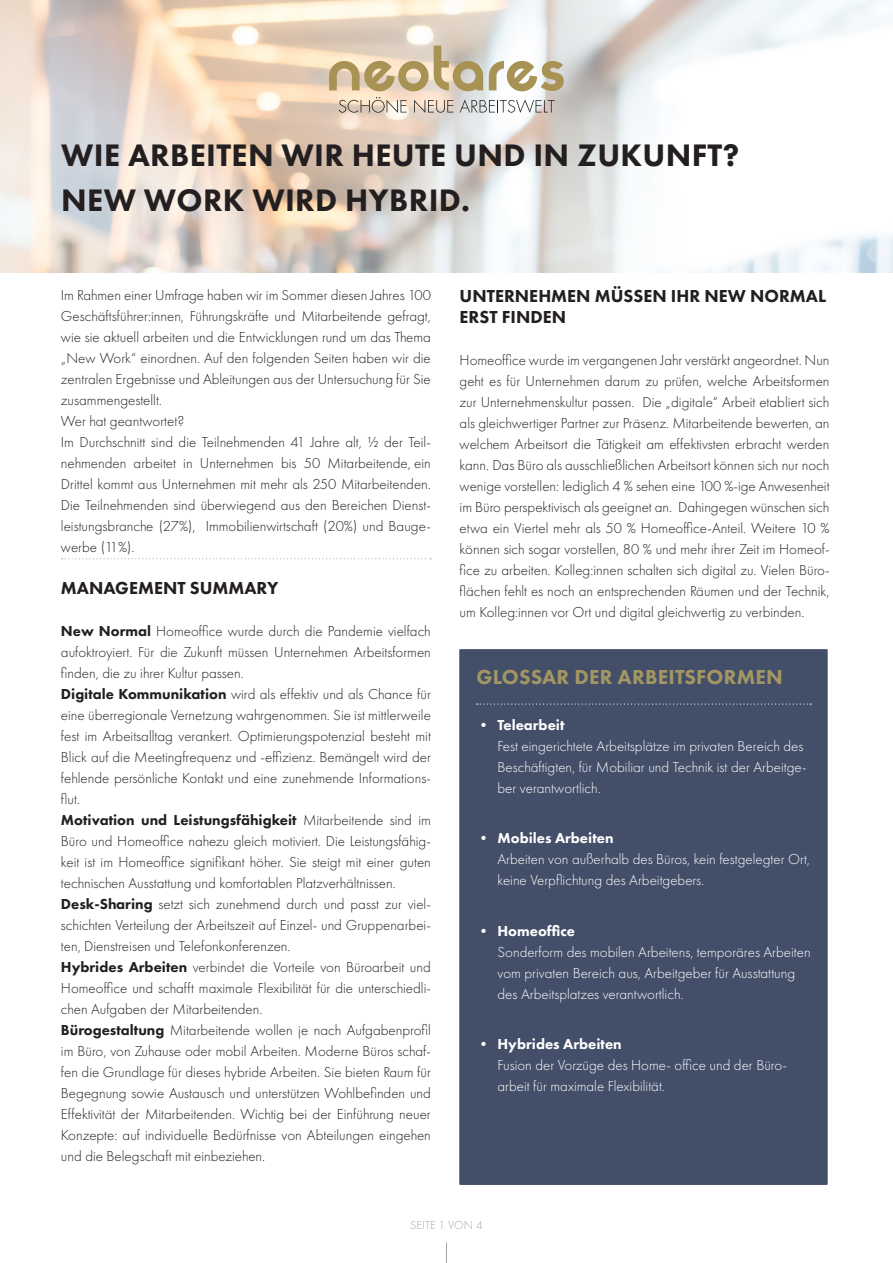
<style>
.page{position:relative;width:893px;height:1263px;background:#fff}
.page>*{position:absolute;margin:0;border:0;box-sizing:border-box;transform-origin:0 0}
.t1{font:800 32.25px "Futura PT";letter-spacing:.01em;color:#231f20}
.Zischenüberschrift_B{font:800 21px "Futura PT";letter-spacing:.01em;color:#a39662}
.t2{font:800 18px "Futura PT";color:#231f20}
.t3{font:300 15px/21px "Futura PT";color:#231f20;text-align:justify}
.t4{font:300 15px/21px "Futura PT";color:#fff}
.t5{font:300 12px "Futura PT";letter-spacing:.01em;color:#a6a6a6}
.s1{font-weight:800}
</style>
<div class="page">
<svg style="left:446px;top:1242px;width:1px;height:21px"></svg>
<img style="left:0;top:0;width:893px;height:273px">
<svg style="left:489px;top:61px;width:75px;height:30px"></svg>
<svg style="left:329px;top:46px;width:154px;height:45px;background:#cebc9a"></svg>
<svg style="left:339px;top:97px;width:67px;height:16px"></svg>
<svg style="left:414px;top:100px;width:39px;height:13px"></svg>
<svg style="left:460px;top:99px;width:95px;height:14px"></svg>
<div style="left:458px;top:648px;width:370px;height:538px;background:#434f69;border-radius:2px"></div>
<svg style="left:477px;top:703px;width:334px;height:2px"></svg>
<div style="left:458px;top:648px;width:371px;height:538px;border:2px solid #fff;border-radius:2px"></div>
<svg style="left:62px;top:558px;width:369px;height:1px"></svg>
<p class="t1" style="left:61px;top:135px;width:680px">WIE ARBEITEN WIR HEUTE UND IN ZUKUNFT?</p>
<p class="t1" style="left:61px;top:180px;width:410px">NEW WORK WIRD HYBRID.</p>
<p class="t3" style="left:61px;top:284px;width:371px">Im Rahmen einer Umfrage haben wir im Sommer diesen Jahres 100<br>Geschäftsführer:innen, Führungskräfte und Mitarbeitende gefragt, wie sie aktuell arbeiten und die Entwicklungen rund um das Thema „New Work“ einordnen. Auf den folgenden Seiten haben wir die zentralen Ergebnisse und Ableitungen aus der Untersuchung für Sie zusammengestellt.</p>
<p class="t3" style="left:61px;top:410px;width:125px">Wer hat geantwortet?</p>
<p class="t3" style="left:61px;top:431px;width:371px">Im Durchschnitt sind die Teilnehmenden 41 Jahre alt, ½ der Teil&shy;nehmenden arbeitet in Unternehmen bis 50 Mitarbeitende,⅓ein Drittel kommt aus Unternehmen mit mehr als 250 Mitarbeitenden.<br>Die Teilnehmenden sind überwiegend aus den Bereichen Dienst&shy;leistungsbranche (27%), Immobilienwirtschaft (20%) und Bauge&shy;werbe (11%).</p>
<p class="t2" style="left:61px;top:577px;width:219px">MANAGEMENT SUMMARY</p>
<p class="t3" style="left:61px;top:620px;width:371px"><span class="s1">New Normal</span> Homeoffice wurde durch die Pandemie vielfach aufoktroyiert. Für die Zukunft müssen Unternehmen Arbeitsformen finden, die zu ihrer Kultur passen.</p>
<p class="t3" style="left:61px;top:683px;width:371px"><span class="s1">Digitale Kommunikation</span> wird als effektiv und als Chance für eine überregionale Vernetzung wahrgenommen. Sie ist mittlerweile fest im Arbeitsalltag verankert. Optimierungspotenzial besteht mit Blick auf die Meetingfrequenz und -effizienz. Bemängelt wird der fehlende persönliche Kontakt und eine zunehmende Informations&shy;flut.</p>
<p class="t3" style="left:61px;top:809px;width:371px"><span class="s1">Motivation und Leistungsfähigkeit</span> Mitarbeitende sind im Büro und Homeoffice nahezu gleich motiviert. Die Leistungsfähig&shy;keit ist im Homeoffice signifikant höher. Sie steigt mit einer guten technischen Ausstattung und komfortablen Platzverhältnissen.</p>
<p class="t3" style="left:61px;top:893px;width:371px"><span class="s1">Desk-Sharing</span> setzt sich zunehmend durch und passt zur viel&shy;schichten Verteilung der Arbeitszeit auf Einzel- und Gruppenarbei&shy;ten, Dienstreisen und Telefonkonferenzen.</p>
<p class="t3" style="left:61px;top:956px;width:371px"><span class="s1">Hybrides Arbeiten</span> verbindet die Vorteile von Büroarbeit und Homeoffice und schafft maximale Flexibilität für die unterschiedli&shy;chen Aufgaben der Mitarbeitenden.</p>
<p class="t3" style="left:61px;top:1019px;width:371px"><span class="s1">Bürogestaltung</span> Mitarbeitende wollen je nach Aufgabenprofil im Büro, von Zuhause oder mobil Arbeiten. Moderne Büros schaf&shy;fen die Grundlage für dieses hybride Arbeiten. Sie bieten Raum für Begegnung sowie Austausch und unterstützen Wohlbefinden und Effektivität der Mitarbeitenden. Wichtig bei der Einführung neuer Konzepte: auf individuelle Bedürfnisse von Abteilungen eingehen und die Belegschaft mit einbeziehen.</p>
<p class="t2" style="left:460px;top:285px;width:368px">UNTERNEHMEN MÜSSEN IHR NEW NORMAL</p>
<p class="t2" style="left:460px;top:306px;width:108px">ERST FINDEN</p>
<p class="t3" style="left:460px;top:350px;width:371px">Homeoffice wurde im vergangenen Jahr verstärkt angeordnet. Nun geht es für Unternehmen darum zu prüfen, welche Arbeitsformen zur Unternehmenskultur passen. Die „digitale“ Arbeit etabliert sich als gleichwertiger Partner zur Präsenz. Mitarbeitende bewerten, an welchem Arbeitsort die Tätigkeit am effektivsten erbracht werden kann. Das Büro als ausschließlichen Arbeitsort können sich nur noch wenige vorstellen: lediglich 4 % sehen eine 100 %-ige Anwesenheit im Büro perspektivisch als geeignet an. Dahingegen wünschen sich etwa ein Viertel mehr als 50 % Homeoffice-Anteil. Weitere 10 % können sich sogar vorstellen, 80 % und mehr ihrer Zeit im Homeof&shy;fice zu arbeiten. Kolleg:innen schalten sich digital zu. Vielen Büro&shy;flächen fehlt es noch an entsprechenden Räumen und der Technik, um Kolleg:innen vor Ort und digital gleichwertig zu verbinden.</p>
<p class="Zischenüberschrift_B" style="left:476px;top:663px;width:308px">GLOSSAR DER ARBEITSFORMEN</p>
<p class="t4" style="left:497px;top:714px;width:311px;text-indent:-21px">• <span class="s1">Telearbeit<br></span>Fest eingerichtete Arbeitsplätze im privaten Bereich des Beschäftigten, für Mobiliar und Technik ist der Arbeitge&shy;ber verantwortlich.</p>
<p class="t4" style="left:497px;top:828px;width:314px;text-indent:-21px">• <span class="s1">Mobiles Arbeiten<br></span>Arbeiten von außerhalb des Büros, kein festgelegter Ort, keine Verpflichtung des Arbeitgebers.</p>
<p class="t4" style="left:497px;top:920px;width:315px;text-indent:-21px">• <span class="s1">Homeoffice<br></span>Sonderform des mobilen Arbeitens, temporäres Arbeiten vom privaten Bereich aus, Arbeitgeber für Ausstattung des Arbeitsplatzes verantwortlich.</p>
<p class="t4" style="left:497px;top:1034px;width:291px;text-indent:-21px">• <span class="s1">Hybrides Arbeiten<br></span>Fusion der Vorzüge des Home- office und der Büro&shy;arbeit für maximale Flexibilität.</p>
<p class="t5" style="left:410px;top:1218px;width:74px">SEITE 1 VON 4</p>
</div>
